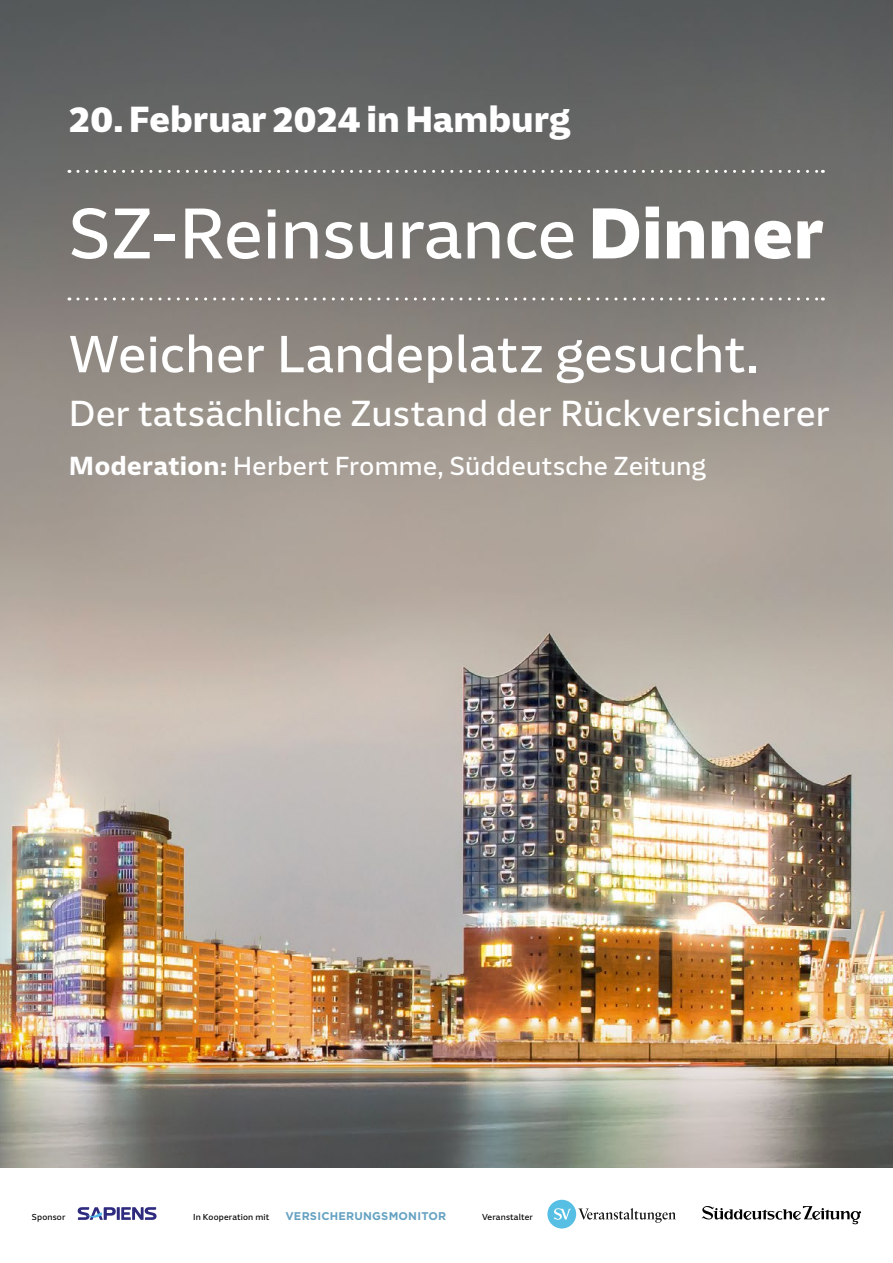
<style>
.page{position:relative;width:893px;height:1263px;background:#fff}
.page>*{position:absolute;margin:0;border:0;box-sizing:border-box;transform-origin:0 0}
.t1{font:74.1px "SZ Sans Digital";color:#fff}
.t2{font:54px "SZ Sans Digital";letter-spacing:.01em;color:#fff}
.t3{font:37.5px "SZ Sans Digital";letter-spacing:.01em;color:#fff}
.t4{font:900 37.5px "SZ Sans Digital";color:#fff}
.t5{font:27px "SZ Sans Digital";letter-spacing:.015em;color:#fff}
.t6{font:700 11.25px "Gotham";letter-spacing:.02em;color:#65a2c2}
.t7{font:9px "SZ Sans Digital";letter-spacing:.02em;color:#000}
.s1{font-weight:900}
.s2{font-weight:700}
</style>
<div class="page">
<img style="left:0;top:0;width:893px;height:1167px">
<svg style="left:702px;top:1206px;width:159px;height:18px"></svg>
<div style="left:547px;top:1200px;width:29px;height:28px;background:#57bfe3;border-radius:50%"></div>
<svg style="left:578px;top:1208px;width:98px;height:15px"></svg>
<svg style="left:554px;top:1208px;width:17px;height:12px"></svg>
<svg style="left:78px;top:170px;width:745px;height:3px;background:#90908e"></svg>
<svg style="left:78px;top:297px;width:745px;height:3px;background:#9e9a96"></svg>
<svg style="left:78px;top:1207px;width:79px;height:13px"></svg>
<h3 class="t4" style="left:69px;top:99px;width:503px">20. Februar 2024 in Hamburg</h3>
<h1 class="t1" style="left:69px;top:194px;width:756px">SZ-Reinsurance <span class="s1">Dinner</span></h1>
<h2 class="t2" style="left:69px;top:325px;width:692px">Weicher Landeplatz gesucht.</h2>
<h3 class="t3" style="left:69px;top:393px;width:762px">Der tatsächliche Zustand der Rückversicherer</h3>
<p class="t5" style="left:69px;top:452px;width:639px"><span class="s2">Moderation:</span> Herbert Fromme, Süddeutsche Zeitung</p>
<p class="t7" style="left:193px;top:1212px;width:77px">In Kooperation mit</p>
<p class="t6" style="left:285px;top:1208px;width:162px">VERSICHERUNGSMONITOR</p>
<p class="t7" style="left:32px;top:1212px;width:35px">Sponsor</p>
<p class="t7" style="left:482px;top:1212px;width:52px">Veranstalter</p>
</div>
